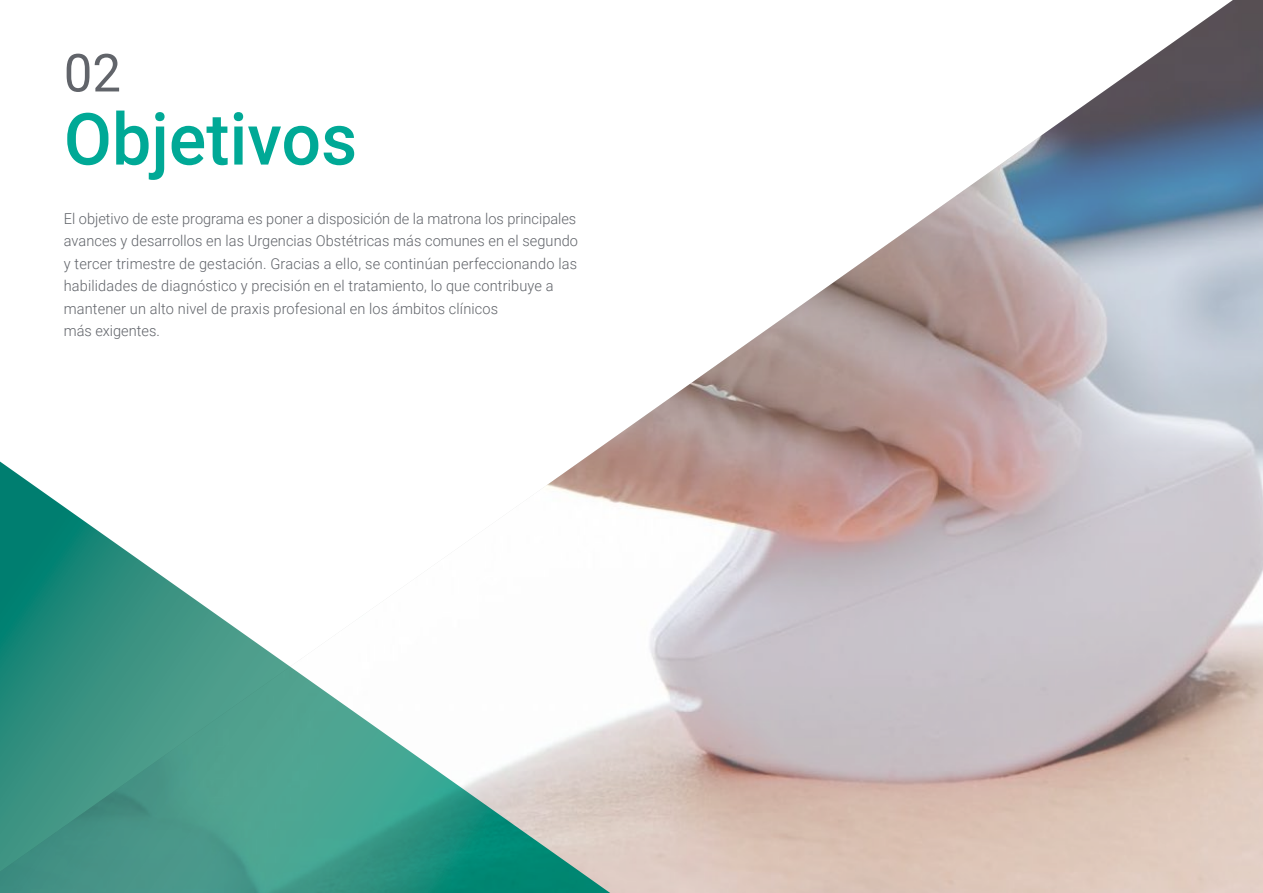
<style>
.page{position:relative;width:1263px;height:893px;background:#fff}
.page>*{position:absolute;margin:0;border:0;box-sizing:border-box;transform-origin:0 0}
.t1{font:500 72px "Roboto";color:#00a996}
.t2{font:52.5px "Roboto";color:#61646a}
.t3{font:300 15px/22.5px "Roboto";letter-spacing:.01em;color:#61646a}
</style>
<div class="page">
<img style="left:602px;top:0;width:661px;height:893px">
<svg style="left:0;top:446px;width:640px;height:447px"></svg>
<h2 class="t2" style="left:64px;top:36px;width:59px">02</h2>
<h1 class="t1" style="left:64px;top:89px;width:295px">Objetivos</h1>
<p class="t3" style="left:64px;top:207px;width:516px">El objetivo de este programa es poner a disposición de la matrona los principales avances y desarrollos en las Urgencias Obstétricas más comunes en el segundo y tercer trimestre de gestación. Gracias a ello, se continúan perfeccionando las habilidades de diagnóstico y precisión en el tratamiento, lo que contribuye a mantener un alto nivel de praxis profesional en los ámbitos clínicos<br>más exigentes.</p>
</div>
